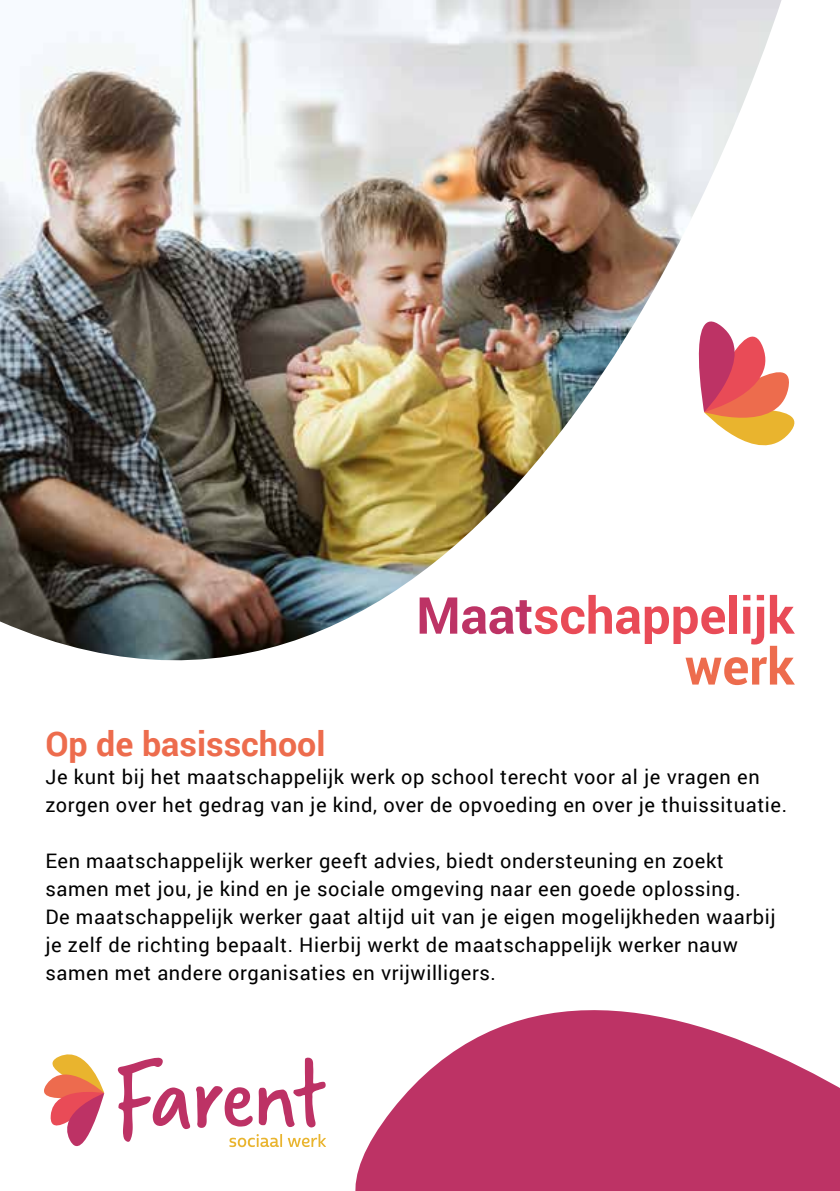
<style>
.page{position:relative;width:840px;height:1191px;background:#fff}
.page>*{position:absolute;margin:0;border:0;box-sizing:border-box;transform-origin:0 0}
.t1{font:700 50.8px/50.8px "Roboto";color:#e94b57;text-align:right}
.t2{font:700 34px "Roboto";color:#ed6c4d}
.t3{font:20px/28px "Roboto";letter-spacing:.03em;color:#000}
.s1{color:#bd3365}
.s2{color:#ed6c4d}
</style>
<div class="page">
<svg style="left:190px;top:1010px;width:649px;height:181px;fill:#bd3365"></svg>
<img style="left:0;top:0;width:781px;height:661px">
<svg style="left:229px;top:1134px;width:97px;height:13px"></svg>
<svg style="left:44px;top:1054px;width:60px;height:93px"></svg>
<svg style="left:118px;top:1057px;width:72px;height:84px"></svg>
<svg style="left:196px;top:1086px;width:56px;height:41px"></svg>
<svg style="left:258px;top:1057px;width:67px;height:70px"></svg>
<svg style="left:684px;top:297px;width:111px;height:172px"></svg>
<h1 class="t1" style="left:416px;top:588px;width:379px"><span class="s1">Maat</span>schappelijk <span class="s2">werk</span></h1>
<h2 class="t2" style="left:45px;top:720px;width:281px">Op de basisschool</h2>
<p class="t3" style="left:45px;top:762px;width:742px">Je kunt bij het maatschappelijk werk op school terecht voor al je vragen en zorgen over het gedrag van je kind, over de opvoeding en over je thuissituatie.</p>
<p class="t3" style="left:45px;top:846px;width:731px">Een maatschappelijk werker geeft advies, biedt ondersteuning en zoekt samen met jou, je kind en je sociale omgeving naar een goede oplossing.<br>De maatschappelijk werker gaat altijd uit van je eigen mogelijkheden waarbij je zelf de richting bepaalt. Hierbij werkt de maatschappelijk werker nauw samen met andere organisaties en vrijwilligers.</p>
</div>
